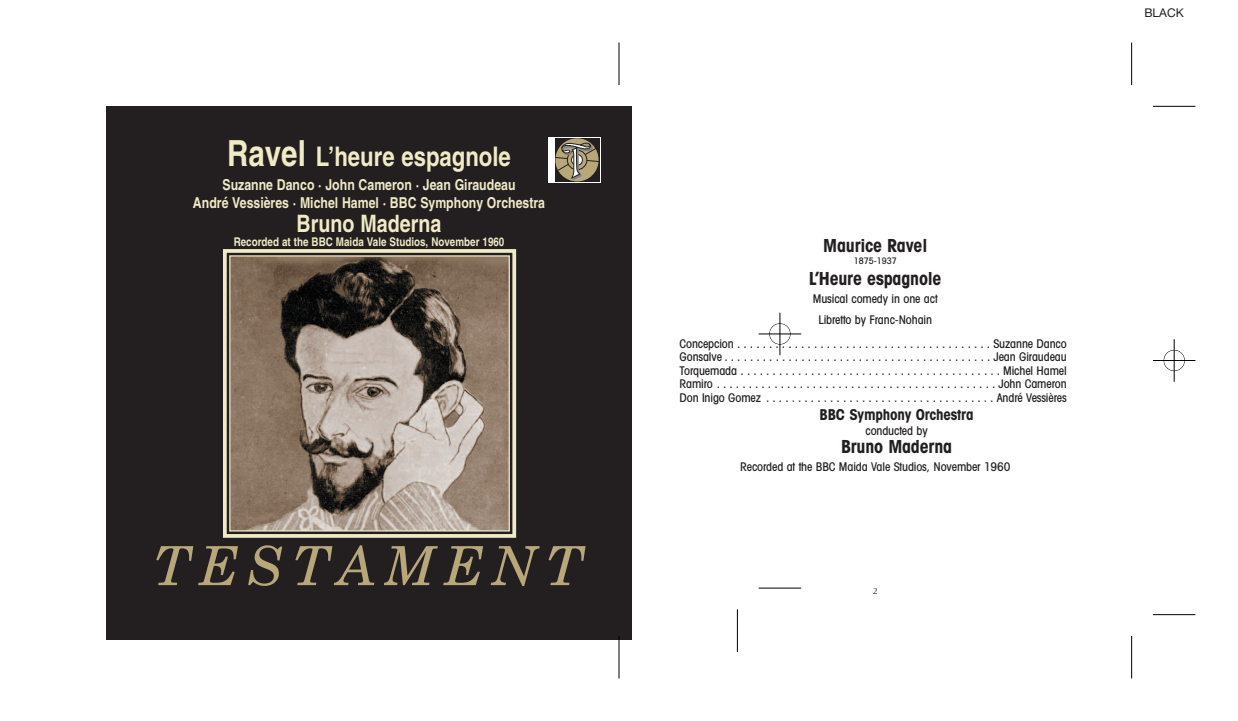
<style>
.page{position:relative;width:1238px;height:721px;background:#fff}
.page>*{position:absolute;margin:0;border:0;box-sizing:border-box;transform-origin:0 0}
.t1{font:italic 54px "New Century Schlbk";letter-spacing:.165em;color:#b8a779}
.t2{font:700 condensed 27px "Helvetica";color:#f0eac6}
.t3{font:700 condensed 24px "Helvetica";color:#f0eac6}
.t4{font:700 condensed 18px "Avant Garde";letter-spacing:-.01em;color:#231f20}
.t5{font:700 condensed 15px/18px "Helvetica";color:#f0eac6;text-align:center}
.t6{font:700 condensed 15px "Avant Garde";letter-spacing:-.01em;color:#231f20}
.t7{font:500 condensed 12px/13.5px "Avant Garde";letter-spacing:-.01em;color:#231f20;text-align:center}
.t8{font:700 condensed 12px "Helvetica";color:#f0eac6}
.t9{font:12px "Helvetica Neue";color:#231f20}
.t10{font:500 condensed 9px "Avant Garde";color:#231f20}
.t11{font:9px "Optima";color:#231f20}
.s1{font-size:36px}
</style>
<div class="page">
<div style="left:106px;top:106px;width:525px;height:534px;background:#231f20"></div>
<hr style="left:618px;top:43px;width:1px;height:42px;background:#000">
<hr style="left:618px;top:636px;width:1px;height:42px;background:#000">
<hr style="left:1152px;top:106px;width:43px;height:1px;background:#000">
<hr style="left:1152px;top:614px;width:43px;height:1px;background:#000">
<hr style="left:1131px;top:43px;width:1px;height:42px;background:#000">
<hr style="left:1131px;top:636px;width:1px;height:42px;background:#000">
<hr style="left:1173px;top:339px;width:1px;height:43px;background:#000">
<hr style="left:1152px;top:360px;width:43px;height:1px;background:#000">
<div style="left:1163px;top:350px;width:21px;height:21px;border:1px solid #000;border-radius:50%"></div>
<hr style="left:758px;top:588px;width:43px;height:1px;background:#000">
<hr style="left:737px;top:609px;width:1px;height:43px;background:#000">
<hr style="left:779px;top:313px;width:1px;height:42px;background:#000">
<hr style="left:758px;top:334px;width:43px;height:1px;background:#000">
<div style="left:769px;top:323px;width:21px;height:21px;border:1px solid #000;border-radius:50%"></div>
<svg style="left:555px;top:138px;width:43px;height:43px"></svg>
<hr style="left:548px;top:137px;width:52px;height:1px;background:#fff">
<hr style="left:599px;top:137px;width:1px;height:45px;background:#fff">
<hr style="left:548px;top:182px;width:52px;height:1px;background:#fff">
<hr style="left:548px;top:137px;width:1px;height:45px;background:#fff">
<hr style="left:549px;top:137px;width:1px;height:45px;background:#fff">
<hr style="left:550px;top:137px;width:1px;height:45px;background:#fff">
<hr style="left:551px;top:137px;width:1px;height:45px;background:#fff">
<hr style="left:552px;top:137px;width:1px;height:45px;background:#fff">
<hr style="left:553px;top:137px;width:1px;height:45px;background:#fff">
<hr style="left:554px;top:137px;width:1px;height:45px;background:#fff">
<svg style="left:555px;top:142px;width:44px;height:39px"></svg>
<img style="left:231px;top:257px;width:277px;height:272px">
<div style="left:223px;top:249px;width:293px;height:289px;border:4px solid #f0eac6"></div>
<div style="left:229px;top:255px;width:281px;height:276px;border:1px solid #f0eac6"></div>
<h2 class="t2" style="left:227px;top:147px;width:285px"><span class="s1">Ravel</span> L’heure espagnole</h2>
<p class="t5" style="left:193px;top:177px;width:353px">Suzanne Danco · John Cameron · Jean Giraudeau<br>André Vessières · Michel Hamel · BBC Symphony Orchestra</p>
<h3 class="t3" style="left:296px;top:215px;width:146px">Bruno Maderna</h3>
<p class="t8" style="left:234px;top:237px;width:272px">Recorded at the BBC Maida Vale Studios, November 1960</p>
<h1 class="t1" style="left:154px;top:546px;width:431px">TESTAMENT</h1>
<p class="t9" style="left:1144px;top:9px;width:41px">BLACK</p>
<h3 class="t4" style="left:823px;top:238px;width:106px">Maurice Ravel</h3>
<p class="t10" style="left:853px;top:257px;width:45px">1875-1937</p>
<h3 class="t4" style="left:809px;top:271px;width:134px">L’Heure espagnole</h3>
<p class="t7" style="left:812px;top:289px;width:126px;line-height:21px">Musical comedy in one act<br>Libretto by Franc-Nohain</p>
<p class="t7" style="left:679px;top:338px;width:388px;text-align:justify">Concepcion . . . . . . . . . . . . . . . . . . . . . . . . . . . . . . . . . . . . . . . . Suzanne Danco Gonsalve . . . . . . . . . . . . . . . . . . . . . . . . . . . . . . . . . . . . . . . . . . Jean Giraudeau Torquemada . . . . . . . . . . . . . . . . . . . . . . . . . . . . . . . . . . . . . . . . . Michel Hamel Ramiro . . . . . . . . . . . . . . . . . . . . . . . . . . . . . . . . . . . . . . . . . . . . John Cameron Don Inigo Gomez . . . . . . . . . . . . . . . . . . . . . . . . . . . . . . . . . . . . André Vessières</p>
<p class="t6" style="left:819px;top:409px;width:155px">BBC Symphony Orchestra</p>
<p class="t7" style="left:865px;top:425px;width:64px">conducted by</p>
<h3 class="t4" style="left:841px;top:439px;width:113px">Bruno Maderna</h3>
<p class="t7" style="left:740px;top:461px;width:271px">Recorded at the BBC Maida Vale Studios, November 1960</p>
<p class="t11" style="left:872px;top:585px;width:7px">2</p>
</div>
